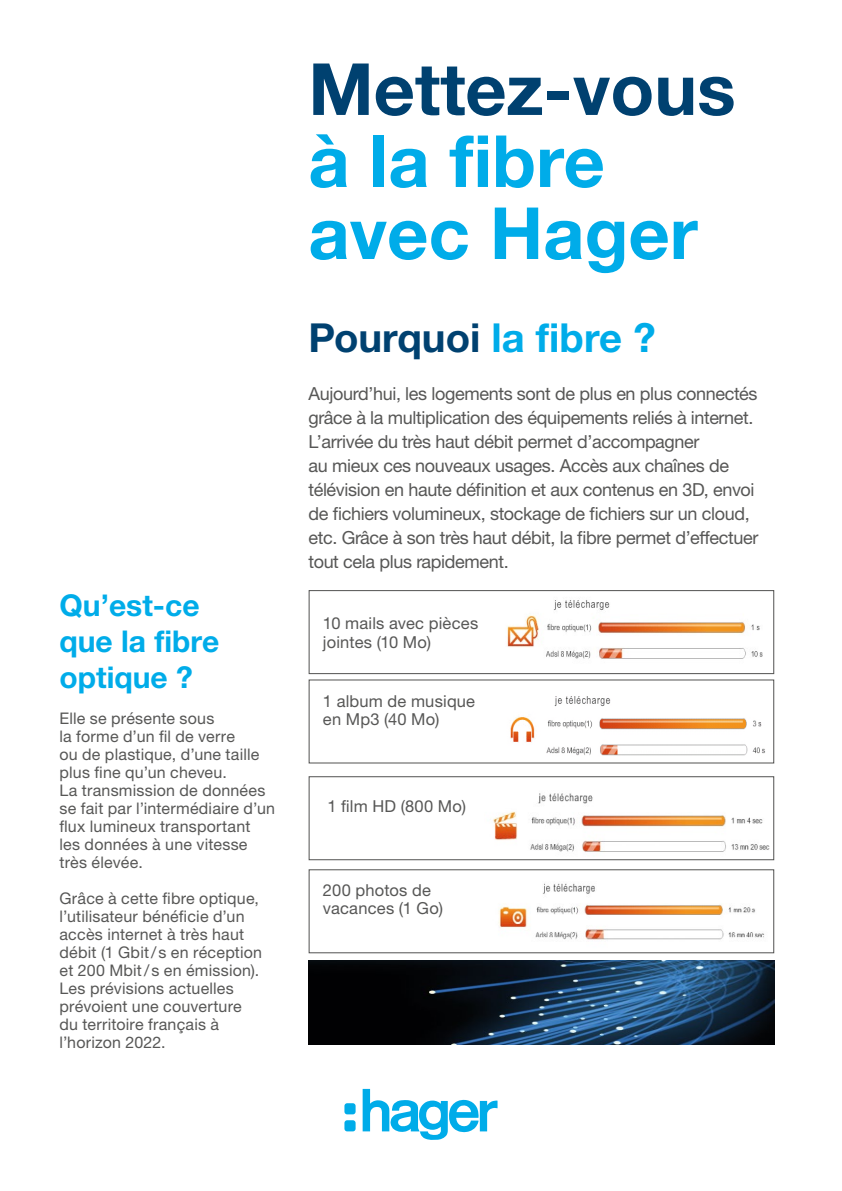
<style>
.page{position:relative;width:842px;height:1191px;background:#fff}
.page>*{position:absolute;margin:0;border:0;box-sizing:border-box;transform-origin:0 0}
.t1{font:700 72px/72px "Helvetica Neue LTW1 G";color:#00ace9}
.t2{font:700 72px "Helvetica Neue LTW1 G";color:#004170}
.t3{font:700 40px "Helvetica Neue LTW1 G";color:#004170}
.t4{font:700 30px/36px "Helvetica Neue LTW1 G";color:#00ace9}
.t5{font:18px/24px "Helvetica Neue LTW1 G";letter-spacing:-.02em;color:#575756}
.t6{font:16.4px/18.6px "Helvetica Neue LTW1 G";letter-spacing:.01em;color:#575756}
.t7{font:16px/18px "Helvetica Neue LTW1 G";letter-spacing:.015em;color:#575756}
.s1{color:#00ace9}
</style>
<div class="page">
<svg style="left:363px;top:1089px;width:134px;height:51px"></svg>
<div style="left:344px;top:1103px;width:12px;height:11px;background:#00ace9;border-radius:3px"></div>
<div style="left:344px;top:1120px;width:12px;height:11px;background:#00ace9;border-radius:3px"></div>
<img style="left:507px;top:600px;width:256px;height:59px">
<div style="left:309px;top:590px;width:465px;height:84px;border:1px solid #575756"></div>
<img style="left:497px;top:696px;width:275px;height:68px">
<img style="left:493px;top:793px;width:277px;height:59px">
<div style="left:309px;top:776px;width:465px;height:84px;border:1px solid #575756"></div>
<img style="left:498px;top:883px;width:266px;height:57px">
<div style="left:309px;top:869px;width:465px;height:84px;border:1px solid #575756"></div>
<img style="left:308px;top:960px;width:466px;height:84px">
<h3 class="t4" style="left:60px;top:587px;width:161px">Qu’est-ce que la fibre optique ?</h3>
<p class="t7" style="left:60px;top:709px;width:217px">Elle se présente sous<br>la forme d’un fil de verre<br>ou de plastique, d’une taille plus fine qu’un cheveu.<br>La transmission de données se fait par l’intermédiaire d’un flux lumineux transportant les données à une vitesse très élevée.</p>
<p class="t7" style="left:60px;top:889px;width:204px">Grâce à cette fibre optique, l’utilisateur bénéficie d’un accès internet à très haut débit (1 Gbit / s en réception et 200 Mbit / s en émission).<br>Les prévisions actuelles prévoient une couverture du territoire français à l’horizon 2022.</p>
<h1 class="t2" style="left:308px;top:45px;width:429px">Mettez-vous</h1>
<h1 class="t1" style="left:308px;top:125px;width:391px">à la fibre avec Hager</h1>
<h2 class="t3" style="left:309px;top:313px;width:348px">Pourquoi <span class="s1">la fibre ?</span></h2>
<p class="t5" style="left:309px;top:381px;width:451px">Aujourd’hui, les logements sont de plus en plus connectés grâce à la multiplication des équipements reliés à internet.<br>L’arrivée du très haut débit permet d’accompagner<br>au mieux ces nouveaux usages. Accès aux chaînes de télévision en haute définition et aux contenus en 3D, envoi de fichiers volumineux, stockage de fichiers sur un cloud, etc. Grâce à son très haut débit, la fibre permet d’effectuer tout cela plus rapidement.</p>
<p class="t6" style="left:323px;top:614px;width:157px">10 mails avec pièces jointes (10 Mo)</p>
<p class="t6" style="left:323px;top:691px;width:154px">1 album de musique en Mp3 (40 Mo)</p>
<p class="t6" style="left:328px;top:796px;width:140px">1 film HD (800 Mo)</p>
<p class="t6" style="left:323px;top:880px;width:122px">200 photos de vacances (1 Go)</p>
</div>
